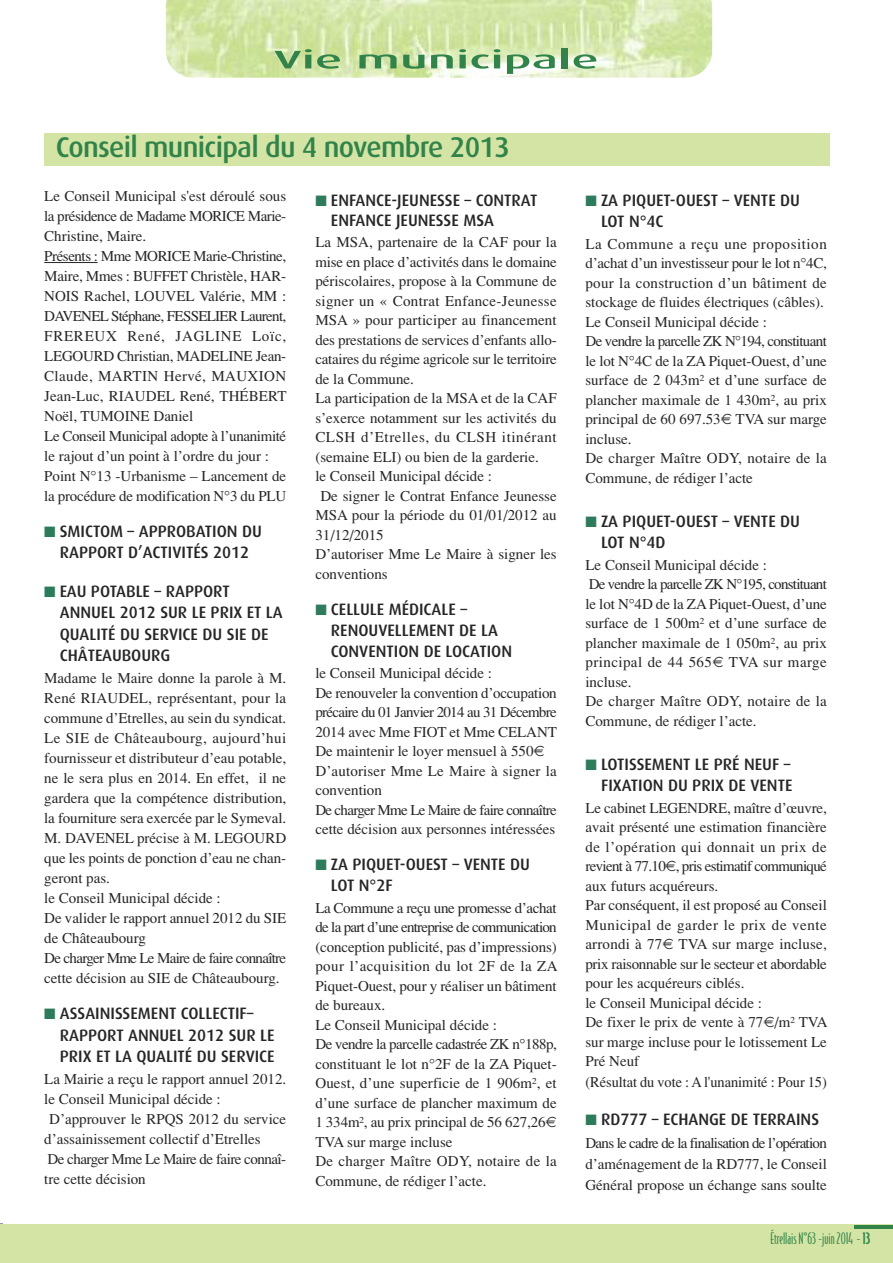
<style>
.page{position:relative;width:893px;height:1263px;background:#fff}
.page>*{position:absolute;margin:0;border:0;box-sizing:border-box;transform-origin:0 0}
.t1{font:500 28.5px "Dax";letter-spacing:-.025em;color:#31834a}
.t2{font:500 25.5px "Dax";color:#31834a;scale:2 1}
.t3{font:500 16.5px/21.5px "Dax";color:#272627}
.t4{font:15px/19.5px "Times";color:#272627}
.t5{font:15px "Times";letter-spacing:-.02em;color:#272627}
.t6{font:15px "Times";color:#272627;scale:.96 1}
.t7{font:15px "Times";letter-spacing:-.03em;color:#272627}
.t8{font:15px "Times";letter-spacing:.02em;color:#272627}
.t9{font:15px "Times";letter-spacing:.04em;color:#272627}
.t10{font:15px "Bodega Sans";color:#31834a}
.s1{color:#2e7b5c}
.s2{font-weight:500}
</style>
<div class="page">
<hr style="left:0;top:1223px;width:3px;height:40px;background:#8f93b5">
<div style="left:0;top:1224px;width:893px;height:39px;background:#d3e4a5"></div>
<hr style="left:854px;top:1225px;width:39px;height:3px;background:#31834a">
<img style="left:166px;top:0;width:546px;height:78px">
<div style="left:44px;top:133px;width:785px;height:32px;background:#d3e4a5"></div>
<hr style="left:44px;top:262px;width:54px;height:1px;background:#272627">
<h2 class="t2" style="left:274px;top:51px;width:164px">Vie municipale</h2>
<h1 class="t1" style="left:56px;top:137px;width:456px">Conseil municipal du 4 novembre 2013</h1>
<p class="t4" style="left:44px;top:186px;width:244px;line-height:20px">Le Conseil Municipal s'est déroulé sous la présidence de Madame MORICE Marie-Christine, Maire.<br>Présents : Mme MORICE Marie-Christine, Maire, Mmes : BUFFET Christèle, HAR-NOIS Rachel, LOUVEL Valérie, MM :<br>DAVENEL Stéphane, FESSELIER Laurent, FREREUX René, JAGLINE Loïc, LEGOURD Christian, MADELINE Jean-Claude, MARTIN Hervé, MAUXION Jean-Luc, RIAUDEL René, THÉBERT Noël, TUMOINE Daniel<br>Le Conseil Municipal adopte à l’unanimité le rajout d’un point à l’ordre du jour :<br>Point N°13 -Urbanisme – Lancement de la procédure de modification N°3 du PLU</p>
<p class="t3" style="left:44px;top:522px;width:219px;text-align:center"><span class="s1">■</span> SMICTOM – APPROBATION DU<br>RAPPORT D’ACTIVITÉS 2012</p>
<p class="t3" style="left:60px;top:582px;width:224px;text-indent:-16px"><span class="s1">■</span> EAU POTABLE – RAPPORT<br>ANNUEL 2012 SUR LE PRIX ET LA<br>QUALITÉ DU SERVICE DU SIE DE<br>CHÂTEAUBOURG</p>
<p class="t4" style="left:44px;top:668px;width:244px;line-height:20px">Madame le Maire donne la parole à M.<br>René RIAUDEL, représentant, pour la commune d’Etrelles, au sein du syndicat.<br>Le SIE de Châteaubourg, aujourd’hui fournisseur et distributeur d’eau potable, ne le sera plus en 2014. En effet, il ne gardera que la compétence distribution, la fourniture sera exercée par le Symeval.<br>M. DAVENEL précise à M. LEGOURD que les points de ponction d’eau ne chan&shy;geront pas.<br>le Conseil Municipal décide :<br>De valider le rapport annuel 2012 du SIE de Châteaubourg<br>De charger Mme Le Maire de faire connaître cette décision au SIE de Châteaubourg.</p>
<p class="t3" style="left:60px;top:1005px;width:216px;text-indent:-16px"><span class="s1">■</span> ASSAINISSEMENT COLLECTIF–<br>RAPPORT ANNUEL 2012 SUR LE<br>PRIX ET LA QUALITÉ DU SERVICE</p>
<p class="t4" style="left:44px;top:1069px;width:243px">La Mairie a reçu le rapport annuel 2012.</p>
<p class="t4" style="left:44px;top:1089px;width:178px">le Conseil Municipal décide :</p>
<p class="t4" style="left:49px;top:1109px;width:239px">D’approuver le RPQS 2012 du service</p>
<p class="t4" style="left:44px;top:1129px;width:218px">d’assainissement collectif d’Etrelles</p>
<p class="t7" style="left:47px;top:1150px;width:240px">De charger Mme Le Maire de faire connaî-</p>
<p class="t4" style="left:44px;top:1169px;width:103px">tre cette décision</p>
<p class="t3" style="left:331px;top:192px;width:208px;line-height:19.5px;text-indent:-16px"><span class="s1">■</span> ENFANCE-JEUNESSE – CONTRAT<br>ENFANCE JEUNESSE MSA</p>
<p class="t4" style="left:315px;top:232px;width:243px">La MSA, partenaire de la CAF pour la</p>
<p class="t4" style="left:315px;top:252px;width:243px">mise en place d’activités dans le domaine</p>
<p class="t4" style="left:315px;top:271px;width:243px">périscolaires, propose à la Commune de</p>
<p class="t8" style="left:315px;top:292px;width:243px">signer un « Contrat Enfance-Jeunesse</p>
<p class="t4" style="left:315px;top:310px;width:243px">MSA » pour participer au financement</p>
<p class="t4" style="left:315px;top:330px;width:243px">des prestations de services d’enfants allo-</p>
<p class="t5" style="left:315px;top:350px;width:243px">cataires du régime agricole sur le territoire</p>
<p class="t4" style="left:315px;top:369px;width:100px">de la Commune.</p>
<p class="t4" style="left:315px;top:388px;width:243px">La participation de la MSA et de la CAF</p>
<p class="t4" style="left:315px;top:408px;width:243px">s’exerce notamment sur les activités du</p>
<p class="t9" style="left:315px;top:428px;width:243px">CLSH d’Etrelles, du CLSH itinérant</p>
<p class="t4" style="left:315px;top:447px;width:225px">(semaine ELI) ou bien de la garderie.</p>
<p class="t4" style="left:315px;top:466px;width:178px">le Conseil Municipal décide :</p>
<p class="t4" style="left:320px;top:486px;width:238px">De signer le Contrat Enfance Jeunesse</p>
<p class="t4" style="left:315px;top:505px;width:243px">MSA pour la période du 01/01/2012 au</p>
<p class="t4" style="left:315px;top:525px;width:70px">31/12/2015</p>
<p class="t4" style="left:315px;top:544px;width:243px">D’autoriser Mme Le Maire à signer les</p>
<p class="t4" style="left:315px;top:564px;width:74px">conventions</p>
<p class="t3" style="left:331px;top:600px;width:183px;line-height:21px;text-indent:-16px"><span class="s1">■</span> CELLULE MÉDICALE –<br>RENOUVELLEMENT DE LA<br>CONVENTION DE LOCATION</p>
<p class="t4" style="left:315px;top:663px;width:243px">le Conseil Municipal décide :<br>De renouveler la convention d’occupation précaire du 01 Janvier 2014 au 31 Décembre 2014 avec Mme FIOT et Mme CELANT De maintenir le loyer mensuel à 550<br>D’autoriser Mme Le Maire à signer la convention<br>De charger Mme Le Maire de faire connaître cette décision aux personnes intéressées</p>
<p class="t3" style="left:331px;top:856px;width:201px;line-height:21px;text-indent:-16px"><span class="s1">■</span> ZA PIQUET-OUEST – VENTE DU<br>LOT N°2F</p>
<p class="t4" style="left:315px;top:898px;width:244px">La Commune a reçu une promesse d’achat de la part d’une entreprise de communication (conception publicité, pas d’impressions) pour l’acquisition du lot 2F de la ZA Piquet-Ouest, pour y réaliser un bâtiment de bureaux.<br>Le Conseil Municipal décide :<br>De vendre la parcelle cadastrée ZK n°188p, constituant le lot n°2F de la ZA Piquet-Ouest, d’une superficie de 1 906m², et d’une surface de plancher maximum de 1 334m², au prix principal de 56 627,26<br>TVA sur marge incluse<br>De charger Maître ODY, notaire de la Commune, de rédiger l’acte.</p>
<p class="t3" style="left:601px;top:192px;width:201px;line-height:21px;text-indent:-16px"><span class="s1">■</span> ZA PIQUET-OUEST – VENTE DU<br>LOT N°4C</p>
<p class="t4" style="left:585px;top:234px;width:243px">La Commune a reçu une proposition d’achat d’un investisseur pour le lot n°4C, pour la construction d’un bâtiment de stockage de fluides électriques (câbles).<br>Le Conseil Municipal décide :<br>De vendre la parcelle ZK N°194, constituant le lot N°4C de la ZA Piquet-Ouest, d’une surface de 2 043m² et d’une surface de plancher maximale de 1 430m², au prix principal de 60 697.53 TVA sur marge incluse.<br>De charger Maître ODY, notaire de la Commune, de rédiger l’acte</p>
<p class="t3" style="left:601px;top:513px;width:201px;line-height:21px;text-indent:-16px"><span class="s1">■</span> ZA PIQUET-OUEST – VENTE DU<br>LOT N°4D</p>
<p class="t4" style="left:585px;top:555px;width:243px">Le Conseil Municipal décide :<br>De vendre la parcelle ZK N°195, constituant le lot N°4D de la ZA Piquet-Ouest, d’une surface de 1 500m² et d’une surface de plancher maximale de 1 050m², au prix principal de 44 565 TVA sur marge incluse.<br>De charger Maître ODY, notaire de la<br>Commune, de rédiger l’acte.</p>
<p class="t3" style="left:585px;top:756px;width:208px;line-height:21px;text-align:right"><span class="s1">■</span> LOTISSEMENT LE PRÉ NEUF –<br>FIXATION DU PRIX DE VENTE</p>
<p class="t4" style="left:585px;top:798px;width:244px">Le cabinet LEGENDRE, maître d’œuvre, avait présenté une estimation financière de l’opération qui donnait un prix de revient à 77.10 , pris estimatif communiqué aux futurs acquéreurs.<br>Par conséquent, il est proposé au Conseil Municipal de garder le prix de vente arrondi à 77 TVA sur marge incluse, prix raisonnable sur le secteur et abordable pour les acquéreurs ciblés.<br>le Conseil Municipal décide :<br>De fixer le prix de vente à 77 /m² TVA sur marge incluse pour le lotissement Le Pré Neuf</p>
<p class="t6" style="left:585px;top:1073px;width:253px">(Résultat du vote : A l'unanimité : Pour 15)</p>
<p class="t3" style="left:585px;top:1110px;width:235px"><span class="s1">■</span> RD777 – ECHANGE DE TERRAINS</p>
<p class="t4" style="left:585px;top:1132px;width:243px;line-height:21px;text-align:justify">Dans le cadre de la finalisation de l’opération d’aménagement de la RD777, le Conseil Général propose un échange sans soulte</p>
<p class="t10" style="left:770px;top:1230px;width:102px">ÉtrellaisN°63-juin2014 -<span class="s2">13</span></p>
</div>
